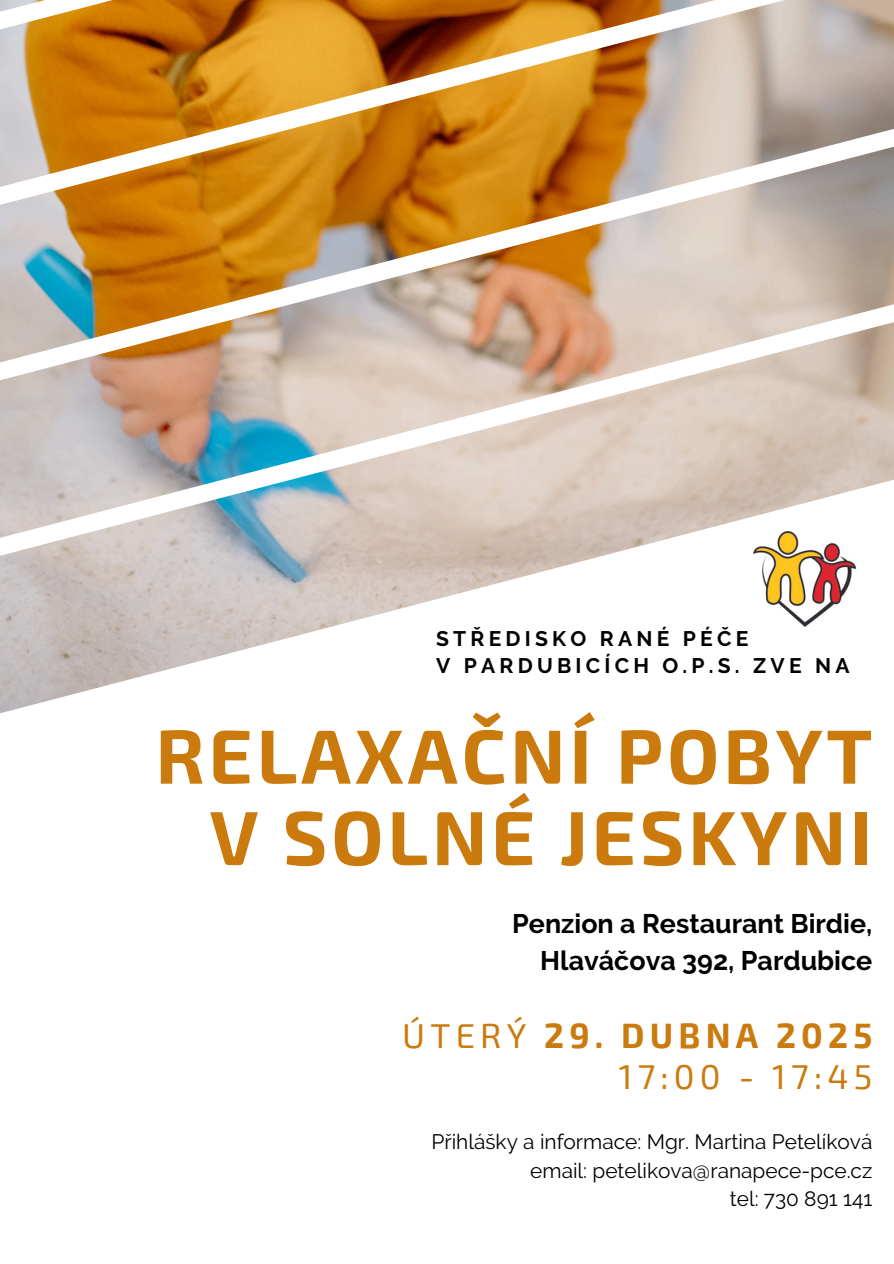
<style>
.page{position:relative;width:894px;height:1264px;background:#fff}
.page>*{position:absolute;margin:0;border:0;box-sizing:border-box;transform-origin:0 0}
.t1{font:700 76.65px/81.4px "Exo 2";letter-spacing:.05em;color:#cb7a0d;text-align:right}
.t2{font:34.5px/40.5px "Exo 2";letter-spacing:.15em;color:#cb7a0d;text-align:right}
.t3{font:700 26.85px/36.9px "Raleway";color:#000;text-align:right}
.t4{font:700 21px/27px "Raleway";letter-spacing:.2em;color:#000}
.t5{font:20.85px "Raleway";color:#000}
.s1{font-weight:700}
</style>
<div class="page">
<img style="left:0;top:0;width:893px;height:714px">
<h4 class="t4" style="left:436px;top:625px;width:415px">STŘEDISKO RANÉ PÉČE<br>V PARDUBICÍCH O.P.S. ZVE NA</h4>
<p class="t1" style="left:155px;top:711px;width:718px">RELAXAČNÍ POBYT<br>V SOLNÉ JESKYNI</p>
<p class="t3" style="left:512px;top:904px;width:361px">Penzion a Restaurant Birdie,<br>Hlaváčova 392, Pardubice</p>
<p class="t2" style="left:402px;top:1014px;width:471px">ÚTERÝ <span class="s1">29. DUBNA 2025<br></span>17:00 - 17:45</p>
<h1 class="t5" style="left:431px;top:1129px;width:442px">Přihlášky a informace: Mgr. Martina Petelíková</h1>
<h3 class="t5" style="left:530px;top:1157px;width:343px">email: petelikova@ranapece-pce.cz</h3>
<h2 class="t5" style="left:729px;top:1186px;width:144px">tel: 730 891 141</h2>
</div>
